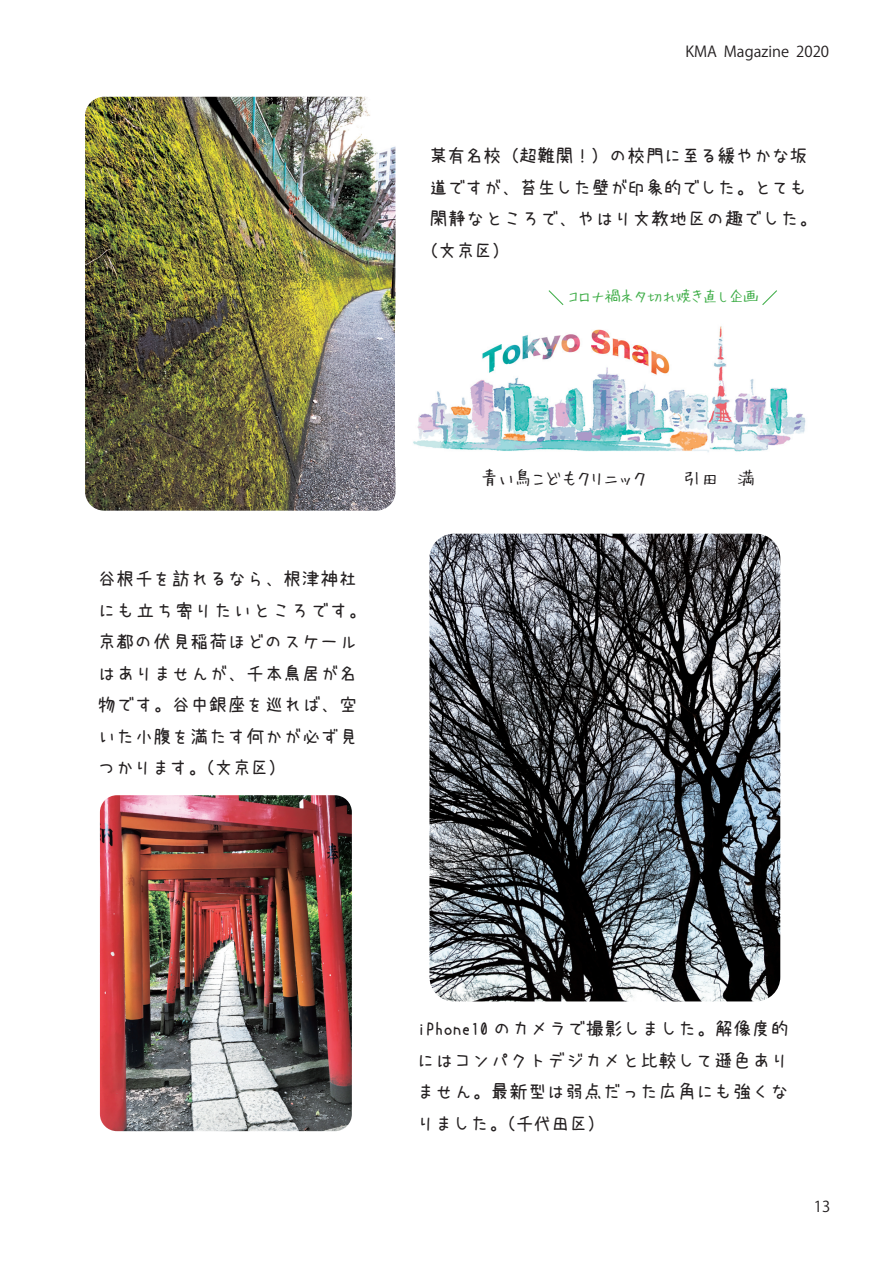
<style>
.page{position:relative;width:893px;height:1263px;background:#fff}
.page>*{position:absolute;margin:0;border:0;box-sizing:border-box;transform-origin:0 0}
.t1{font:18px/31.5px "uzura font";letter-spacing:.03em;color:#231f20}
.t2{font:18px "uzura font";color:#231f20}
.t3{font:18px "Hui Font P";color:#231f20}
.t4{font:15px "Koz Go Pr 6 N";color:#231f20}
.t5{font:15px "Hui Font P";color:#40ae49}
</style>
<div class="page">
<img style="left:100px;top:795px;width:252px;height:336px">
<img style="left:85px;top:97px;width:310px;height:414px">
<img style="left:429px;top:534px;width:351px;height:467px">
<svg style="left:548px;top:290px;width:16px;height:15px"></svg>
<svg style="left:762px;top:290px;width:15px;height:15px"></svg>
<img style="left:413px;top:326px;width:393px;height:126px">
<p class="t1" style="left:98px;top:563px;width:270px">谷根千を訪れるなら、根津神社にも立ち寄りたいところです。京都の伏見稲荷ほどのスケールはありませんが、千本鳥居が名物です。谷中銀座を巡れば、空いた小腹を満たす何かが必ず見つかります。（文京区）</p>
<p class="t4" style="left:685px;top:43px;width:145px">KMA Magazine 2020</p>
<p class="t2" style="left:429px;top:147px;width:380px">某有名校（超難関！）の校門に至る緩やかな坂</p>
<p class="t2" style="left:429px;top:178px;width:380px">道ですが、苔生した壁が印象的でした。とても</p>
<p class="t1" style="left:429px;top:203px;width:389px">閑静なところで、やはり文教地区の趣でした。</p>
<p class="t1" style="left:420px;top:234px;width:91px">（文京区）</p>
<p class="t5" style="left:568px;top:286px;width:192px">コロナ禍ネタ切れ焼き直し企画</p>
<p class="t3" style="left:480px;top:467px;width:276px">青い鳥こどもクリニック　　引田　満</p>
<p class="t1" style="left:417px;top:1013px;width:373px;text-align:justify">iPhone10 のカメラで撮影しました。解像度的にはコンパクトデジカメと比較して遜色ありません。最新型は弱点だった広角にも強くなりました。（千代田区）</p>
</div>
